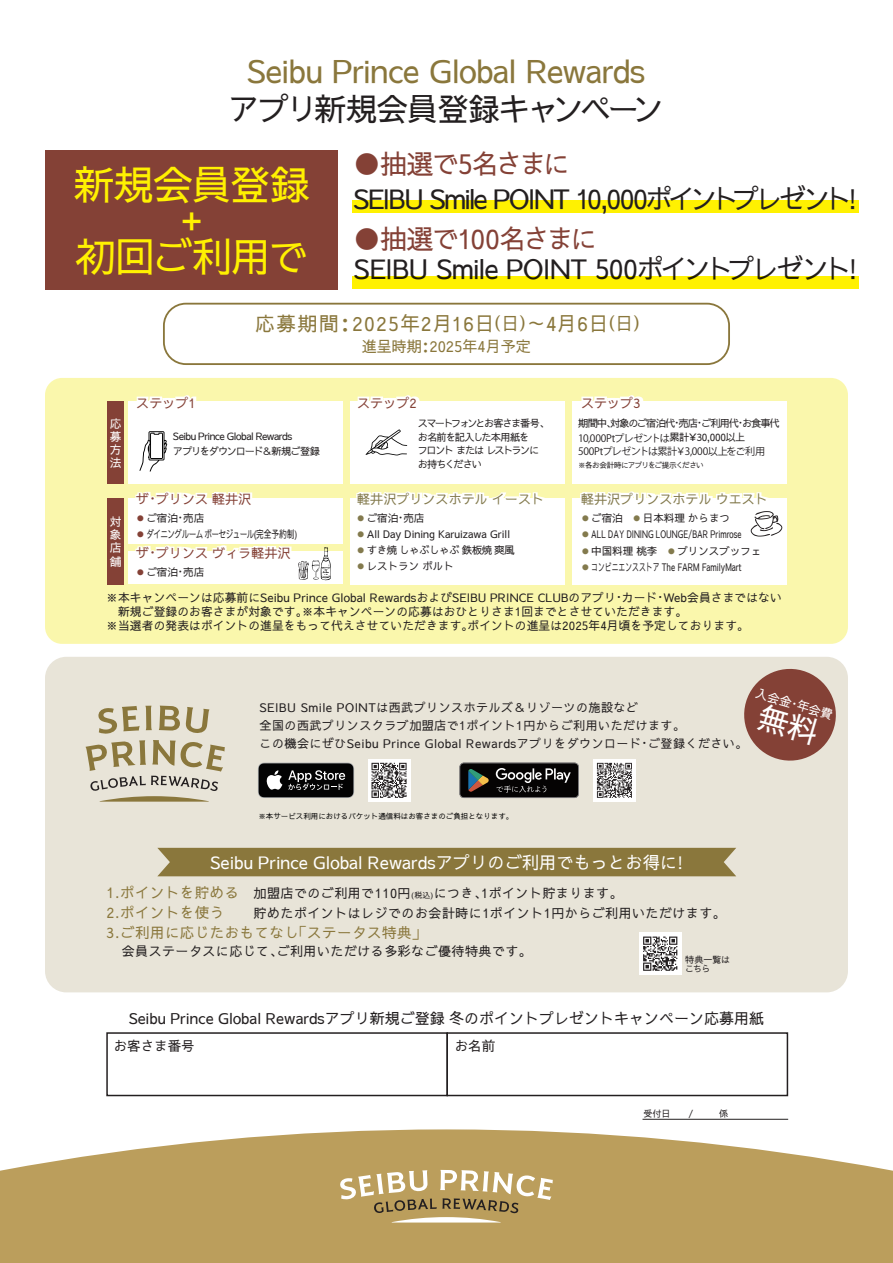
<style>
.page{position:relative;width:893px;height:1263px;background:#fff}
.page>*{position:absolute;margin:0;border:0;box-sizing:border-box;transform-origin:0 0}
.t1{font:40.5px/33px "Sawarabi Gothic";letter-spacing:-.03em;color:#fff101;text-align:center}
.t2{font:31.8px "Sawarabi Gothic";letter-spacing:-.025em;color:#8a773c}
.t3{font:31.8px "Sawarabi Gothic";letter-spacing:-.07em;color:#231f20}
.t4{font:27px "Sawarabi Gothic";letter-spacing:-.045em;color:#231f20}
.t5{font:27px "Sawarabi Gothic";letter-spacing:-.085em;color:#231f20}
.t6{font:27px "Sawarabi Gothic";letter-spacing:-.06em;color:#844136}
.t7{font:19.5px "Sawarabi Gothic";letter-spacing:.065em;color:#8a773c}
.t8{font:17.25px "Sawarabi Gothic";color:#fff}
.t9{font:15px "Sawarabi Gothic";color:#231f20}
.t10{font:15px "Sawarabi Gothic";color:#8a773c}
.t11{font:14.4px/20.1px "Sawarabi Gothic";letter-spacing:.04em;color:#8a773c}
.t12{font:13.5px "Sawarabi Gothic";color:#231f20}
.t13{font:13.05px "Sawarabi Gothic";color:#844136}
.t14{font:13.05px "Sawarabi Gothic";color:#837a4d}
.t15{font:12.9px/20.1px "Sawarabi Gothic";letter-spacing:.04em;color:#231f20}
.t16{font:12.3px "Sawarabi Gothic";color:#fff}
.t17{font:12px/18px "Sawarabi Gothic";letter-spacing:.04em;color:#231f20}
.t18{font:11.7px/14.2px "Sawarabi Gothic";letter-spacing:.01em;color:#231f20}
.t19{font:11.55px/13px "Sawarabi Gothic";color:#fff;text-align:justify}
.t20{font:10.5px "Sawarabi Gothic";color:#231f20}
.t21{font:10.5px "Sawarabi Gothic";color:#231f20;scale:.73 1}
.t22{font:10.5px "Sawarabi Gothic";color:#231f20;scale:.65 1}
.t23{font:10.5px "Sawarabi Gothic";letter-spacing:-.08em;color:#231f20;scale:.73 1}
.t24{font:10.5px "Sawarabi Gothic";letter-spacing:-.05em;color:#231f20}
.t25{font:10.2px/13.4px "Koz Go Pr 6 N";letter-spacing:-.055em;color:#231f20}
.t26{font:10.2px/13.5px "Sawarabi Gothic";letter-spacing:-.13em;color:#231f20}
.t27{font:10.2px/15px "Sawarabi Gothic";letter-spacing:-.055em;color:#231f20}
.t28{font:10.2px "Sawarabi Gothic";letter-spacing:-.09em;color:#231f20}
.t29{font:9px/9px "Sawarabi Gothic";letter-spacing:-.02em;color:#231f20}
.t30{font:9px "Sawarabi Gothic";color:#231f20}
.t31{font:7.65px "Sawarabi Gothic";letter-spacing:-.085em;color:#231f20}
.t32{font:7.5px "Sawarabi Gothic";color:#030303}
.s1{font-size:17.55px}
.s2{font-size:7.35px;color:#844136}
.s3{font-family:"Sawarabi Gothic"}
.s4{font-size:7.35px;color:#837a4d}
.s5{font-size:7.8px}
</style>
<div class="page">
<svg style="left:0;top:1129px;width:893px;height:134px;background:#c2a96f"></svg>
<div style="left:106px;top:1032px;width:342px;height:64px;border:2px solid #231f20"></div>
<div style="left:446px;top:1032px;width:342px;height:64px;border:2px solid #231f20"></div>
<hr style="left:642px;top:1119px;width:146px;height:1px;background:#231f20">
<div style="left:45px;top:378px;width:803px;height:266px;background:#faf7ac;border-radius:17px"></div>
<div style="left:128px;top:552px;width:214px;height:32px;background:#fff"></div>
<div style="left:128px;top:498px;width:214px;height:46px;background:#fff"></div>
<div style="left:351px;top:498px;width:214px;height:86px;background:#fff"></div>
<div style="left:573px;top:498px;width:214px;height:86px;background:#fff"></div>
<div style="left:128px;top:401px;width:214px;height:83px;background:#fff"></div>
<div style="left:107px;top:498px;width:17px;height:86px;background:#844136"></div>
<div style="left:107px;top:401px;width:17px;height:83px;background:#844136"></div>
<div style="left:505px;top:496px;width:14px;height:5px;border:3px solid #fff"></div>
<svg style="left:517px;top:492px;width:28px;height:9px"></svg>
<div style="left:351px;top:401px;width:214px;height:83px;background:#fff"></div>
<svg style="left:356px;top:395px;width:152px;height:106px"></svg>
<div style="left:573px;top:401px;width:214px;height:83px;background:#fff"></div>
<svg style="left:580px;top:312px;width:202px;height:225px"></svg>
<svg style="left:134px;top:312px;width:197px;height:268px"></svg>
<div style="left:163px;top:303px;width:567px;height:62px;border:2px solid #8a773c;border-radius:22px"></div>
<svg style="left:340px;top:1170px;width:213px;height:52px"></svg>
<div style="left:45px;top:657px;width:803px;height:335px;background:#e8e4d8;border-radius:21px"></div>
<div style="left:157px;top:848px;width:579px;height:28px;background:#8a773c"></div>
<svg style="left:459px;top:763px;width:120px;height:35px;background:#2a2a28"></svg>
<svg style="left:258px;top:763px;width:96px;height:35px;background:#2f2f2f"></svg>
<svg style="left:86px;top:706px;width:139px;height:96px"></svg>
<div style="left:368px;top:759px;width:42px;height:43px;background:#fff"></div>
<svg style="left:371px;top:763px;width:36px;height:35px"></svg>
<div style="left:593px;top:759px;width:43px;height:43px;background:#fff"></div>
<svg style="left:597px;top:763px;width:35px;height:35px"></svg>
<div style="left:639px;top:932px;width:42px;height:43px;background:#fff"></div>
<svg style="left:643px;top:936px;width:34px;height:35px"></svg>
<div style="left:352px;top:200px;width:507px;height:13px;background:#fff101"></div>
<div style="left:46px;top:151px;width:292px;height:139px;background:#844136"></div>
<div style="left:352px;top:276px;width:507px;height:13px;background:#fff101"></div>
<svg style="left:744px;top:668px;width:92px;height:93px"></svg>
<h2 class="t2" style="left:247px;top:48px;width:400px">Seibu Prince Global Rewards</h2>
<h2 class="t3" style="left:228px;top:86px;width:438px">アプリ新規会員登録キャンペーン</h2>
<h3 class="t6" style="left:354px;top:144px;width:218px">●抽選で5名さまに</h3>
<h1 class="t1" style="left:74px;top:167px;width:238px">新規会員登録+</h1>
<h3 class="t4" style="left:75px;top:249px;width:784px"><sup>初回ご利用で</sup> SEIBU Smile POINT 500ポイントプレゼント!</h3>
<h3 class="t5" style="left:353px;top:180px;width:506px">SEIBU Smile POINT 10,000ポイントプレゼント!</h3>
<h3 class="t6" style="left:354px;top:220px;width:245px">●抽選で100名さまに</h3>
<h3 class="t7" style="left:255px;top:309px;width:386px">応募期間：2025年2月16日<span class="s1">(日)</span>～4月6日<span class="s1">(日)</span></h3>
<p class="t19" style="left:110px;top:416px;width:13px">応募方法</p>
<p class="t19" style="left:110px;top:515px;width:13px">対象店舗</p>
<p class="t13" style="left:136px;top:394px;width:61px">ステップ1</p>
<p class="t27" style="left:173px;top:428px;width:149px">Seibu Prince Global Rewards<br>アプリをダウンロード＆新規ご登録</p>
<p class="t13" style="left:136px;top:490px;width:117px">ザ・プリンス 軽井沢</p>
<p class="t20" style="left:137px;top:510px;width:69px"><span class="s2">●</span> ご宿泊・売店</p>
<p class="t23" style="left:137px;top:526px;width:221px"><span class="s2">●</span> ダイニングルーム ボーセジュール(完全予約制)</p>
<p class="t13" style="left:136px;top:544px;width:156px">ザ・プリンス ヴィラ軽井沢</p>
<p class="t20" style="left:137px;top:565px;width:69px"><span class="s2">●</span> ご宿泊・売店</p>
<p class="t10" style="left:362px;top:336px;width:170px">進呈時期：2025年4月予定</p>
<p class="t13" style="left:357px;top:394px;width:61px">ステップ2</p>
<p class="t26" style="left:418px;top:416px;width:133px">スマートフォンとお客さま番号、お名前を記入した本用紙を<br>フロント または レストランにお持ちください</p>
<p class="t13" style="left:581px;top:394px;width:61px">ステップ3</p>
<p class="t28" style="left:578px;top:416px;width:203px">期間中、対象のご宿泊代・売店・ご利用代・お食事代</p>
<p class="t25" style="left:578px;top:431px;width:188px">10,000Ptプレゼントは<span class="s3">累計￥30,000以上<br></span>500Ptプレゼントは累計￥3,000以上をご利用</p>
<p class="t31" style="left:578px;top:459px;width:127px">※各お会計時にアプリをご提示ください</p>
<p class="t14" style="left:357px;top:490px;width:188px">軽井沢プリンスホテル イースト</p>
<p class="t14" style="left:581px;top:490px;width:188px">軽井沢プリンスホテル ウエスト</p>
<p class="t20" style="left:357px;top:510px;width:69px"><span class="s4">●</span> ご宿泊・売店</p>
<p class="t20" style="left:357px;top:526px;width:154px"><span class="s4">●</span> All Day Dining Karuizawa Grill</p>
<p class="t24" style="left:357px;top:542px;width:159px"><span class="s4">●</span> すき焼 しゃぶしゃぶ 鉄板焼 爽風</p>
<p class="t20" style="left:357px;top:558px;width:98px"><span class="s4">●</span> レストラン ポルト</p>
<p class="t20" style="left:582px;top:510px;width:150px"><span class="s4">●</span> ご宿泊　<span class="s4">●</span> 日本料理 からまつ</p>
<p class="t21" style="left:582px;top:527px;width:220px"><span class="s4">●</span> ALL DAY DINING LOUNGE/BAR Primrose</p>
<p class="t20" style="left:582px;top:543px;width:192px"><span class="s4">●</span> 中国料理 桃李　<span class="s4">●</span> プリンスブッフェ　</p>
<p class="t22" style="left:582px;top:560px;width:247px"><span class="s4">●</span> コンビニエンスストア The FARM FamilyMart</p>
<p class="t18" style="left:106px;top:590px;width:677px">※本キャンペーンは応募前にSeibu Prince Global RewardsおよびSEIBU PRINCE CLUBのアプリ・カード・Web会員さまではない　新規ご登録のお客さまが対象です。※本キャンペーンの応募はおひとりさま1回までとさせていただきます。<br>※当選者の発表はポイントの進呈をもって代えさせていただきます。ポイントの進呈は2025年4月頃を予定しております。</p>
<p class="t17" style="left:260px;top:698px;width:427px">SEIBU Smile POINTは西武プリンスホテルズ＆リゾーツの施設など<br>全国の西武プリンスクラブ加盟店で1ポイント1円からご利用いただけます。</p>
<p class="t17" style="left:260px;top:734px;width:489px">この機会にぜひSeibu Prince Global Rewardsアプリをダウンロード・ご登録ください。</p>
<p class="t16" style="left:758px;top:684px;width:81px;rotate:16deg">入会金・年会費</p>
<p class="t32" style="left:258px;top:810px;width:257px">※本サービス利用におけるパケット通信料はお客さまのご負担となります。</p>
<h3 class="t8" style="left:210px;top:850px;width:475px">Seibu Prince Global Rewardsアプリのご利用でもっとお得に!</h3>
<p class="t11" style="left:107px;top:882px;width:321px">1.ポイントを貯める<br>2.ポイントを使う<br>3.ご利用に応じたおもてなし「ステータス特典」</p>
<p class="t15" style="left:254px;top:883px;width:474px">加盟店でのご利用で110円<span class="s5">(税込)</span>につき、1ポイント貯まります。<br>貯めたポイントはレジでのお会計時に1ポイント1円からご利用いただけます。</p>
<p class="t15" style="left:122px;top:941px;width:412px">会員ステータスに応じて、ご利用いただける多彩なご優待特典です。</p>
<p class="t29" style="left:685px;top:955px;width:46px">特典一覧はこちら</p>
<p class="t9" style="left:129px;top:1007px;width:637px">Seibu Prince Global Rewardsアプリ新規ご登録 冬のポイントプレゼントキャンペーン応募用紙</p>
<p class="t12" style="left:114px;top:1036px;width:82px">お客さま番号</p>
<p class="t12" style="left:455px;top:1036px;width:42px">お名前</p>
<p class="t30" style="left:643px;top:1106px;width:51px">受付日　　/</p>
<p class="t30" style="left:719px;top:1106px;width:10px">係</p>
</div>
